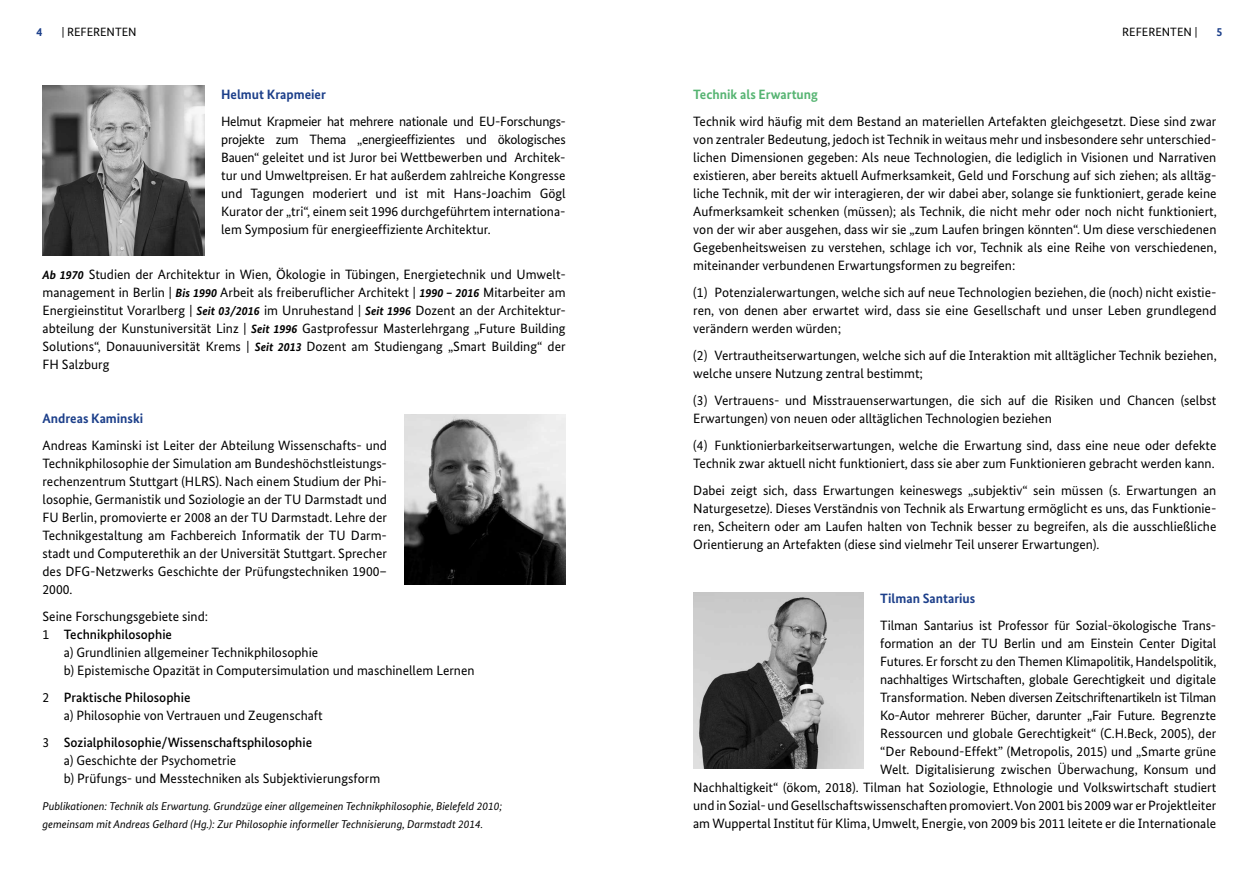
<style>
.page{position:relative;width:1259px;height:893px;background:#fff}
.page>*{position:absolute;margin:0;border:0;box-sizing:border-box;transform-origin:0 0}
.t1{font:13.5px/18px "Bundes Sans";color:#000}
.t2{font:700 13.5px "Bundes Sans";color:#1c3f8a}
.t3{font:700 13.5px "Bundes Sans";color:#56b472}
.t4{font:12px "Bundes Sans";color:#000}
.t5{font:700 12px "Bundes Sans";color:#1c3f8a}
.t6{font:italic 11.25px/18px "Bundes Sans";color:#000}
.s1{font-weight:700;font-style:italic;font-size:12px}
.s2{font-weight:500}
</style>
<div class="page">
<img style="left:43px;top:85px;width:161px;height:170px">
<img style="left:404px;top:414px;width:162px;height:170px">
<img style="left:693px;top:592px;width:170px;height:177px">
<p class="t5" style="left:37px;top:25px;width:7px">4</p>
<p class="t4" style="left:62px;top:25px;width:77px">| REFERENTEN</p>
<p class="t4" style="left:1122px;top:25px;width:77px">REFERENTEN |</p>
<p class="t5" style="left:1216px;top:25px;width:7px">5</p>
<p class="t2" style="left:221px;top:86px;width:106px">Helmut Krapmeier</p>
<p class="t1" style="left:221px;top:112px;width:346px;text-align:justify">Helmut Krapmeier hat mehrere nationale und EU-Forschungs&shy;projekte zum Thema „energieeffizientes und ökologisches Bauen“ geleitet und ist Juror bei Wettbewerben und Architek&shy;tur und Umweltpreisen. Er hat außerdem zahlreiche Kongresse und Tagungen moderiert und ist mit Hans-Joachim Gögl Kurator der „tri“, einem seit 1996 durchgeführtem internationa&shy;lem Symposium für energieeffiziente Architektur.</p>
<p class="t1" style="left:43px;top:265px;width:525px;text-align:justify"><span class="s1">Ab 1970</span> Studien der Architektur in Wien, Ökologie in Tübingen, Energietechnik und Umwelt&shy;management in Berlin | <span class="s1">Bis 1990</span> Arbeit als freiberuflicher Architekt | <span class="s1">1990 – 2016</span> Mitarbeiter am Energieinstitut Vorarlberg | <span class="s1">Seit 03/2016</span> im Unruhestand | <span class="s1">Seit 1996</span> Dozent an der Architektur&shy;abteilung der Kunstuniversität Linz | <span class="s1">Seit 1996</span> Gastprofessur Masterlehrgang „Future Building Solutions“, Donauuniversität Krems | <span class="s1">Seit 2013</span> Dozent am Studiengang „Smart Building“ der FH Salzburg</p>
<p class="t2" style="left:43px;top:410px;width:102px">Andreas Kaminski</p>
<p class="t1" style="left:43px;top:436px;width:346px;text-align:justify">Andreas Kaminski ist Leiter der Abteilung Wissenschafts- und Technikphilosophie der Simulation am Bundeshöchstleistungs&shy;rechenzentrum Stuttgart (HLRS). Nach einem Studium der Phi&shy;losophie, Germanistik und Soziologie an der TU Darmstadt und FU Berlin, promovierte er 2008 an der TU Darmstadt. Lehre der Technikgestaltung am Fachbereich Informatik der TU Darm&shy;stadt und Computerethik an der Universität Stuttgart. Sprecher des DFG-Netzwerks Geschichte der Prüfungstechniken 1900– 2000.</p>
<p class="t1" style="left:43px;top:607px;width:167px">Seine Forschungsgebiete sind:<br>1 <span class="s2">Technikphilosophie</span></p>
<p class="t1" style="left:64px;top:643px;width:412px">a) Grundlinien allgemeiner Technikphilosophie<br>b) Epistemische Opazität in Computersimulation und maschinellem Lernen</p>
<p class="t1" style="left:64px;top:688px;width:260px;text-indent:-21px">2 <span class="s2">Praktische Philosophie<br></span>a) Philosophie von Vertrauen und Zeugenschaft</p>
<p class="t1" style="left:64px;top:733px;width:318px;text-indent:-21px">3 <span class="s2">Sozialphilosophie/Wissenschaftsphilosophie<br></span>a) Geschichte der Psychometrie<br>b) Prüfungs- und Messtechniken als Subjektivierungsform</p>
<p class="t6" style="left:43px;top:797px;width:461px">Publikationen: Technik als Erwartung. Grundzüge einer allgemeinen Technikphilosophie, Bielefeld 2010; gemeinsam mit Andreas Gelhard (Hg.): Zur Philosophie informeller Technisierung, Darmstadt 2014.</p>
<p class="t3" style="left:693px;top:86px;width:126px">Technik als Erwartung</p>
<p class="t1" style="left:693px;top:112px;width:525px;text-align:justify">Technik wird häufig mit dem Bestand an materiellen Artefakten gleichgesetzt. Diese sind zwar von zentraler Bedeutung, jedoch ist Technik in weitaus mehr und insbesondere sehr unterschied&shy;lichen Dimensionen gegeben: Als neue Technologien, die lediglich in Visionen und Narrativen existieren, aber bereits aktuell Aufmerksamkeit, Geld und Forschung auf sich ziehen; als alltäg&shy;liche Technik, mit der wir interagieren, der wir dabei aber, solange sie funktioniert, gerade keine Aufmerksamkeit schenken (müssen); als Technik, die nicht mehr oder noch nicht funktioniert, von der wir aber ausgehen, dass wir sie „zum Laufen bringen könnten“. Um diese verschiedenen Gegebenheitsweisen zu verstehen, schlage ich vor, Technik als eine Reihe von verschiedenen, miteinander verbundenen Erwartungsformen zu begreifen:</p>
<p class="t1" style="left:693px;top:283px;width:525px;text-align:justify">(1) Potenzialerwartungen, welche sich auf neue Technologien beziehen, die (noch) nicht existie&shy;ren, von denen aber erwartet wird, dass sie eine Gesellschaft und unser Leben grundlegend verändern werden würden;</p>
<p class="t1" style="left:693px;top:346px;width:525px">(2) Vertrautheitserwartungen, welche sich auf die Interaktion mit alltäglicher Technik beziehen, welche unsere Nutzung zentral bestimmt;</p>
<p class="t1" style="left:693px;top:391px;width:524px">(3) Vertrauens- und Misstrauenserwartungen, die sich auf die Risiken und Chancen (selbst<br>Erwartungen) von neuen oder alltäglichen Technologien beziehen</p>
<p class="t1" style="left:693px;top:436px;width:525px">(4) Funktionierbarkeitserwartungen, welche die Erwartung sind, dass eine neue oder defekte<br>Technik zwar aktuell nicht funktioniert, dass sie aber zum Funktionieren gebracht werden kann.</p>
<p class="t1" style="left:693px;top:481px;width:525px;text-align:justify">Dabei zeigt sich, dass Erwartungen keineswegs „subjektiv“ sein müssen (s. Erwartungen an Naturgesetze). Dieses Verständnis von Technik als Erwartung ermöglicht es uns, das Funktionie&shy;ren, Scheitern oder am Laufen halten von Technik besser zu begreifen, als die ausschließliche Orientierung an Artefakten (diese sind vielmehr Teil unserer Erwartungen).</p>
<p class="t2" style="left:880px;top:590px;width:97px">Tilman Santarius</p>
<p class="t1" style="left:693px;top:616px;width:525px;text-align:right">Tilman Santarius ist Professor für Sozial-ökologische Trans-<br>formation an der TU Berlin und am Einstein Center Digital<br>Futures. Er forscht zu den Themen Klimapolitik, Handelspolitik,<br>nachhaltiges Wirtschaften, globale Gerechtigkeit und digitale<br>Transformation. Neben diversen Zeitschriftenartikeln ist Tilman<br>Ko-Autor mehrerer Bücher, darunter „Fair Future. Begrenzte<br>Ressourcen und globale Gerechtigkeit“ (C.H.Beck, 2005), der<br>“Der Rebound-Effekt” (Metropolis, 2015) und „Smarte grüne<br>Welt. Digitalisierung zwischen Überwachung, Konsum und<br>Nachhaltigkeit“ (ökom, 2018). Tilman hat Soziologie, Ethnologie und Volkswirtschaft studiert und in Sozial- und Gesellschaftswissenschaften promoviert. Von 2001 bis 2009 war er Projektleiter am Wuppertal Institut für Klima, Umwelt, Energie, von 2009 bis 2011 leitete er die Internationale</p>
</div>
